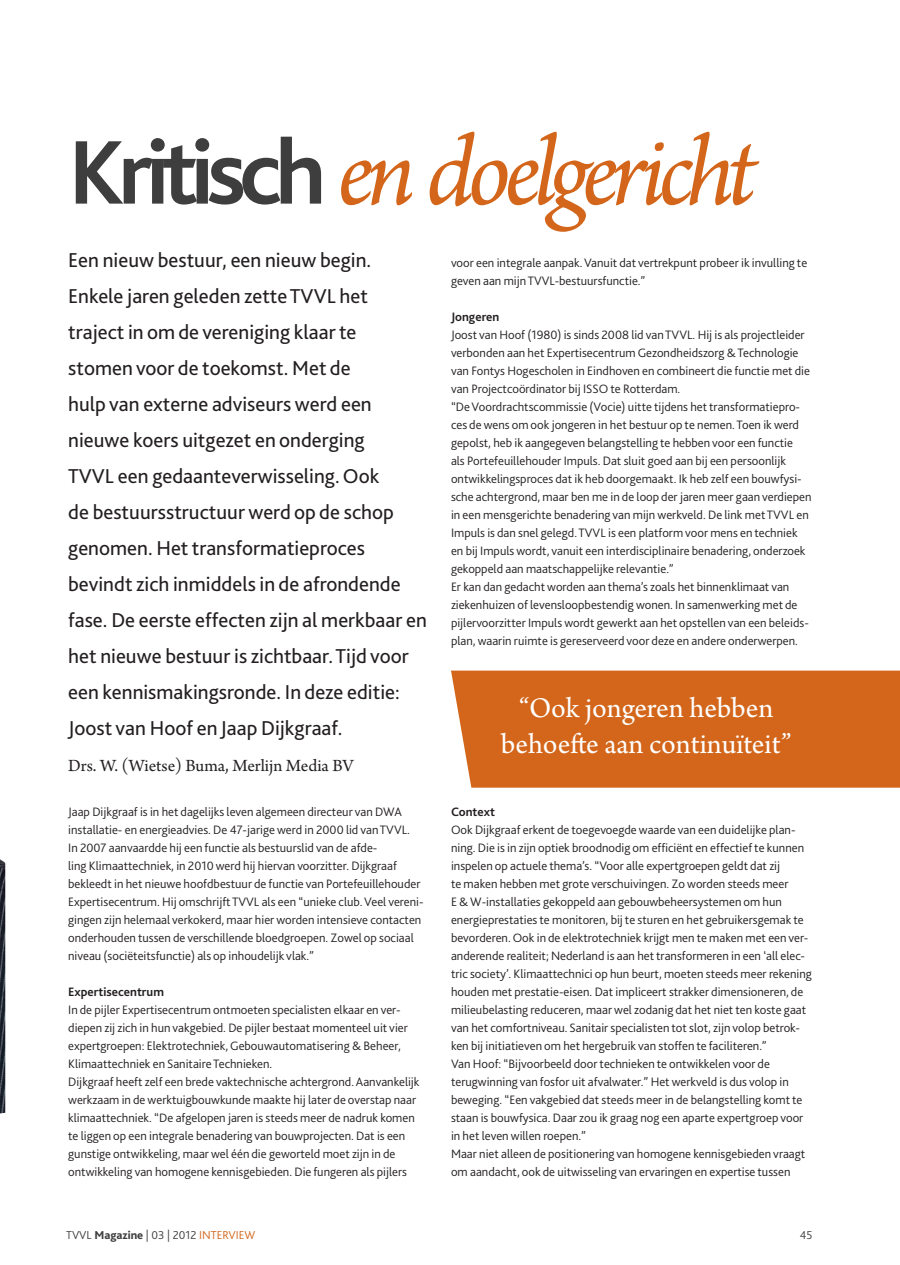
<style>
.page{position:relative;width:900px;height:1265px;background:#fff}
.page>*{position:absolute;margin:0;border:0;box-sizing:border-box;transform-origin:0 0}
.t1{font:italic 105px "Arno Pro";letter-spacing:-.07em;color:#d3661a}
.t2{font:30px/36px "Arno Pro";letter-spacing:-.005em;color:#fff;text-align:center}
.t3{font:21px/36px "Bliss 2";color:#231f20}
.t4{font:18px "Arno Pro";letter-spacing:-.005em;color:#231f20}
.t5{font:300 12.75px/18px "Bliss 2";color:#231f20}
.t6{font:700 12.75px "Bliss 2";color:#231f20}
.t7{font:300 12px "Bliss 2";color:#3e3e3f}
.s1{font-family:"Bliss 2";font-weight:700;font-style:normal;font-size:94.5px;color:#3e3e3f}
.s2{font-weight:800}
.s3{color:#d3661a}
</style>
<div class="page">
<div style="left:451px;top:670px;width:449px;height:117px;background:#d3661a"></div>
<img style="left:0;top:859px;width:5px;height:255px">
<h1 class="t1" style="left:68px;top:112px;width:689px"><span class="s1">Kritisch</span> en doelgericht</h1>
<p class="t3" style="left:68px;top:241px;width:360px">Een nieuw bestuur, een nieuw begin.<br>Enkele jaren geleden zette TVVL het traject in om de vereniging klaar te<br>stomen voor de toekomst. Met de<br>hulp van externe adviseurs werd een nieuwe koers uitgezet en onderging<br>TVVL een gedaanteverwisseling. Ook<br>de bestuursstructuur werd op de schop genomen. Het transformatieproces bevindt zich inmiddels in de afrondende fase. De eerste effecten zijn al merkbaar en het nieuwe bestuur is zichtbaar. Tijd voor een kennismakingsronde. In deze editie:<br>Joost van Hoof en Jaap Dijkgraaf.</p>
<h3 class="t4" style="left:68px;top:755px;width:287px">Drs. W. (Wietse) Buma, Merlijn Media BV</h3>
<p class="t5" style="left:68px;top:802px;width:357px">Jaap Dijkgraaf is in het dagelijks leven algemeen directeur van DWA installatie- en energieadvies. De 47-jarige werd in 2000 lid van TVVL.<br>I n 2007 aanvaardde hij een functie als bestuurslid van de afde-<br>ling Klimaattechniek, in 2010 werd hij hiervan voorzitter. Dijkgraaf bekleedt in het nieuwe hoofdbestuur de functie van Portefeuillehouder Expertisecentrum. Hij omschrijft TVVL als een “unieke club. Veel vereni&shy;gingen zijn helemaal verkokerd, maar hier worden intensieve contacten onderhouden tussen de verschillende bloedgroepen. Zowel op sociaal niveau (sociëteitsfunctie) als op inhoudelijk vlak.”</p>
<p class="t6" style="left:68px;top:983px;width:97px">Expertisecentrum</p>
<p class="t5" style="left:68px;top:1000px;width:353px">I n de pijler Expertisecentrum ontmoeten specialisten elkaar en ver&shy;diepen zij zich in hun vakgebied. De pijler bestaat momenteel uit vier expertgroepen: Elektrotechniek, Gebouwautomatisering &amp; Beheer, Klimaattechniek en Sanitaire Technieken.<br>Dijkgraaf heeft zelf een brede vaktechnische achtergrond. Aanvankelijk werkzaam in de werktuigbouwkunde maakte hij later de overstap naar klimaattechniek. “De afgelopen jaren is steeds meer de nadruk komen te liggen op een integrale benadering van bouwprojecten. Dat is een gunstige ontwikkeling, maar wel één die geworteld moet zijn in de ontwikkeling van homogene kennisgebieden. Die fungeren als pijlers</p>
<p class="t5" style="left:451px;top:253px;width:358px">voor een integrale aanpak. Vanuit dat vertrekpunt probeer ik invulling te geven aan mijn TVVL-bestuursfunctie.”</p>
<p class="t6" style="left:451px;top:308px;width:50px">Jongeren</p>
<p class="t5" style="left:451px;top:325px;width:362px">Joost van Hoof (1980) is sinds 2008 lid van TVVL. Hij is als projectleider verbonden aan het Expertisecentrum Gezondheidszorg &amp; Technologie van Fontys Hogescholen in Eindhoven en combineert die functie met die van Projectcoördinator bij I SSO te Rotterdam.<br>“De Voordrachtscommissie (Vocie) uitte tijdens het transformatiepro&shy;ces de wens om ook jongeren in het bestuur op te nemen. Toen ik werd gepolst, heb ik aangegeven belangstelling te hebben voor een functie<br>als Portefeuillehouder I mpuls. Dat sluit goed aan bij een persoonlijk ontwikkelingsproces dat ik heb doorgemaakt. I k heb zelf een bouwfysi&shy;sche achtergrond, maar ben me in de loop der jaren meer gaan verdiepen in een mensgerichte benadering van mijn werkveld. De link met TVVL en I mpuls is dan snel gelegd. TVVL is een platform voor mens en techniek en bij I mpuls wordt, vanuit een interdisciplinaire benadering, onderzoek gekoppeld aan maatschappelijke relevantie.”<br>Er kan dan gedacht worden aan thema’s zoals het binnenklimaat van ziekenhuizen of levensloopbestendig wonen. I n samenwerking met de pijlervoorzitter I mpuls wordt gewerkt aan het opstellen van een beleids&shy;plan, waarin ruimte is gereserveerd voor deze en andere onderwerpen.</p>
<h2 class="t2" style="left:501px;top:691px;width:292px">“Ook jongeren hebben behoefte aan continuïteit”</h2>
<p class="t6" style="left:451px;top:803px;width:46px">Context</p>
<p class="t5" style="left:451px;top:820px;width:362px">Ook Dijkgraaf erkent de toegevoegde waarde van een duidelijke plan&shy;ning. Die is in zijn optiek broodnodig om efficiënt en effectief te kunnen inspelen op actuele thema’s. “Voor alle expertgroepen geldt dat zij<br>te maken hebben met grote verschuivingen. Zo worden steeds meer<br>E &amp; W-installaties gekoppeld aan gebouwbeheersystemen om hun energieprestaties te monitoren, bij te sturen en het gebruikersgemak te bevorderen. Ook in de elektrotechniek krijgt men te maken met een ver&shy;anderende realiteit; N ederland is aan het transformeren in een ‘all elec&shy;tric society’. Klimaattechnici op hun beurt, moeten steeds meer rekening houden met prestatie-eisen. Dat impliceert strakker dimensioneren, de milieubelasting reduceren, maar wel zodanig dat het niet ten koste gaat van het comfortniveau. Sanitair specialisten tot slot, zijn volop betrok&shy;ken bij initiatieven om het hergebruik van stoffen te faciliteren.”<br>Van Hoof: “Bijvoorbeeld door technieken te ontwikkelen voor de terugwinning van fosfor uit afvalwater.” Het werkveld is dus volop in beweging. “Een vakgebied dat steeds meer in de belangstelling komt te staan is bouwfysica. Daar zou ik graag nog een aparte expertgroep voor in het leven willen roepen.”<br>Maar niet alleen de positionering van homogene kennisgebieden vraagt om aandacht, ook de uitwisseling van ervaringen en expertise tussen</p>
<p class="t7" style="left:66px;top:1227px;width:191px">TVVL <span class="s2">Magazine</span> | 03 | 2012 <span class="s3">interview</span></p>
<p class="t7" style="left:800px;top:1227px;width:14px">45</p>
</div>
